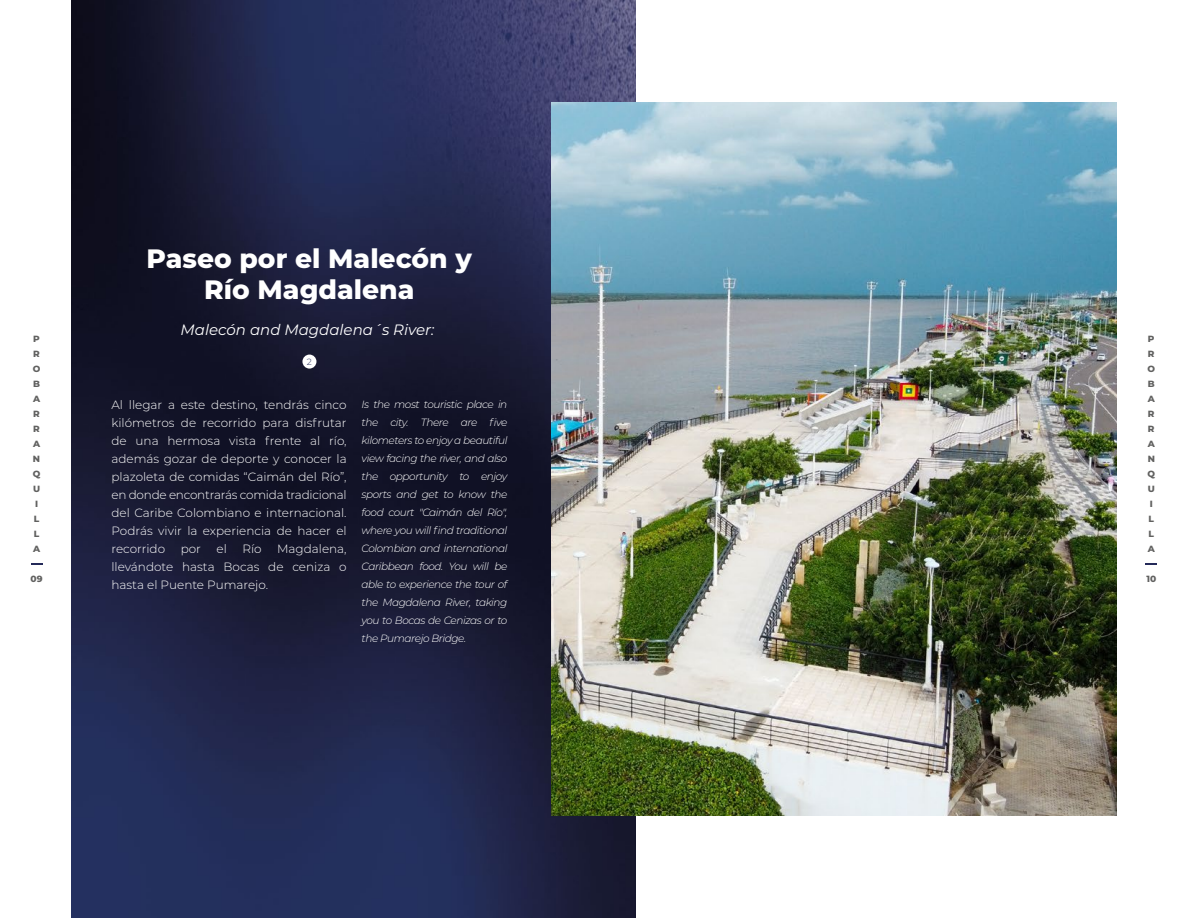
<style>
.page{position:relative;width:1188px;height:918px;background:#fff}
.page>*{position:absolute;margin:0;border:0;box-sizing:border-box;transform-origin:0 0}
.t1{font:800 26.55px/31px "Montserrat";color:#fff;text-align:center}
.t2{font:italic 15px "Montserrat";color:#fff}
.t3{font:300 12px/18px "Montserrat";color:#fff;text-align:justify}
.t4{font:italic 300 10.5px/18px "Montserrat";letter-spacing:-.04em;color:#fff;text-align:justify}
.t5{font:800 9px/15px "Montserrat";color:#616160}
.t6{font:300 9px "Montserrat";color:#242a59}
</style>
<div class="page">
<img style="left:72px;top:0;width:563px;height:918px">
<div style="left:302px;top:355px;width:14px;height:14px;background:#fff;border-radius:50%"></div>
<img style="left:551px;top:103px;width:565px;height:712px">
<svg style="left:31px;top:563px;width:12px;height:2px"></svg>
<svg style="left:1145px;top:563px;width:12px;height:2px"></svg>
<p class="t5" style="left:33px;top:330px;width:9px">P<br>R<br>O<br>B<br>A<br>R<br>R<br>A<br>N<br>Q<br>U<br>I<br>L<br>L<br>A</p>
<p class="t5" style="left:31px;top:570px;width:14px">09</p>
<h1 class="t1" style="left:147px;top:242px;width:327px">Paseo por el Malecón y<br>Río Magdalena</h1>
<p class="t2" style="left:181px;top:319px;width:255px">Malecón and Magdalena´s River:</p>
<p class="t6" style="left:307px;top:356px;width:7px">2</p>
<p class="t3" style="left:112px;top:395px;width:237px">Al llegar a este destino, tendrás cinco kilómetros de recorrido para disfrutar de una hermosa vista frente al río, además gozar de deporte y conocer la plazoleta de comidas “Caimán del Río”, en donde encontrarás comida tradicional del Caribe Colombiano e internacional.<br>Podrás vivir la experiencia de hacer el recorrido</p>
<p class="t3" style="left:112px;top:539px;width:237px;text-indent:166px">Magdalena, llevándote hasta Bocas de ceniza o hasta el Puente Pumarejo.</p>
<p class="t3" style="left:181px;top:539px;width:22px">por</p>
<p class="t3" style="left:217px;top:539px;width:12px">el</p>
<p class="t3" style="left:242px;top:539px;width:21px">Río</p>
<p class="t4" style="left:362px;top:394px;width:147px">Is the most touristic place in the city. There are five kilometers to enjoy a beautiful view facing the river, and also the opportunity to enjoy sports and get to know the food court "Caimán del Río", where you will find traditional Colombian and international Caribbean food. You will be able to experience the tour of the Magdalena River, taking you to Bocas de Cenizas or to the Pumarejo Bridge.</p>
<p class="t5" style="left:1148px;top:330px;width:9px">P<br>R<br>O<br>B<br>A<br>R<br>R<br>A<br>N<br>Q<br>U<br>I<br>L<br>L<br>A</p>
<p class="t5" style="left:1146px;top:570px;width:11px">10</p>
</div>
